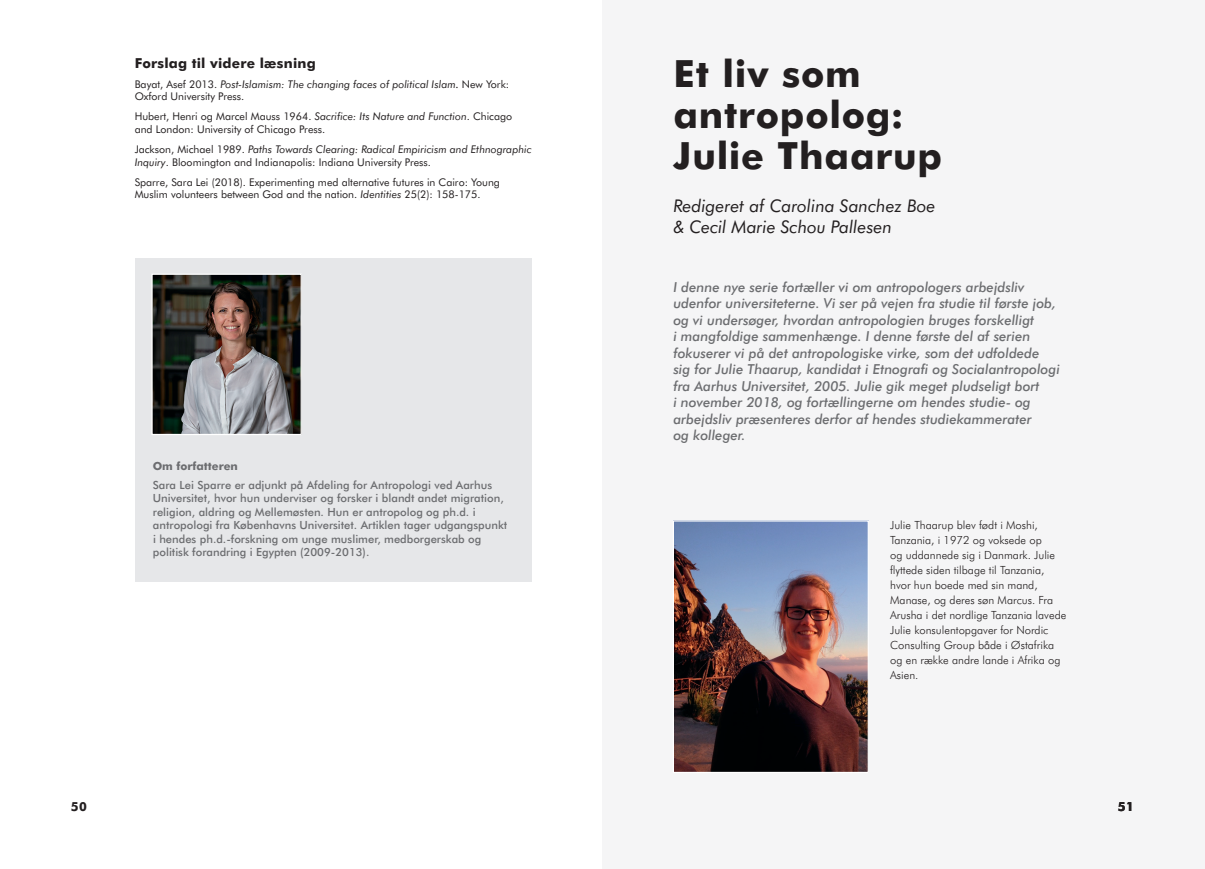
<style>
.page{position:relative;width:1205px;height:869px;background:#fff}
.page>*{position:absolute;margin:0;border:0;box-sizing:border-box;transform-origin:0 0}
.t1{font:700 37.5px/41.2px "Futura BT";letter-spacing:.02em;color:#231f20}
.t2{font:italic 17.5px/21px "Futura BT";color:#231f20}
.t3{font:italic 500 13.75px/16.5px "Futura BT";color:#6c6d70}
.t4{font:700 13.75px "Futura BT";letter-spacing:.015em;color:#231f20}
.t5{font:500 11.25px/13.5px "Futura BT";color:#6c6d70}
.t6{font:300 11.25px/15px "Futura BT";color:#231f20}
.t7{font:700 11.25px "Futura BT";color:#6c6d70}
.t8{font:10.62px/12.8px "Futura BT";color:#231f20}
.t9{font:italic 10.62px/12.8px "Futura BT";color:#231f20}
.s1{font-style:normal}
.s2{font-family:"Sabon LT Std"}
.s3{font-style:italic}
</style>
<div class="page">
<div style="left:602px;top:0;width:603px;height:868px;background:#f5f5f6"></div>
<div style="left:135px;top:258px;width:396px;height:323px;background:#e6e7e9"></div>
<img style="left:153px;top:275px;width:147px;height:158px">
<div style="left:151px;top:273px;width:151px;height:162px;border:1px solid #fff"></div>
<img style="left:675px;top:522px;width:192px;height:248px">
<div style="left:673px;top:520px;width:196px;height:252px;border:1px solid #fff"></div>
<p class="t4" style="left:135px;top:54px;width:183px">Forslag til videre læsning</p>
<p class="t9" style="left:135px;top:77px;width:376px"><span class="s1">Bayat, Asef 2013.</span> Post-Islamism: The changing faces of political Islam<span class="s2">.</span> <span class="s1">New York:<br>Oxford University Press.</span></p>
<p class="t8" style="left:135px;top:110px;width:379px">Hubert, Henri og Marcel Mauss 1964. <span class="s3">Sacrifice: Its Nature and Function</span>. Chicago and London: University of Chicago Press.</p>
<p class="t8" style="left:135px;top:142px;width:398px">Jackson, Michael 1989. <span class="s3">Paths Towards Clearing: Radical Empiricism and Ethnographic<br>Inquiry</span>. Bloomington and Indianapolis: Indiana University Press.</p>
<p class="t8" style="left:135px;top:175px;width:367px">Sparre, Sara Lei (2018). Experimenting med alternative futures in Cairo: Young<br>Muslim volunteers between God and the nation. <span class="s3">Identities</span> 25(2): 158-175.</p>
<p class="t7" style="left:153px;top:459px;width:87px">Om forfatteren</p>
<p class="t5" style="left:153px;top:477px;width:356px">Sara Lei Sparre er adjunkt på Afdeling for Antropologi ved Aarhus Universitet, hvor hun underviser og forsker i blandt andet migration, religion, aldring og Mellemøsten. Hun er antropolog og ph.d. i antropologi fra Københavns Universitet. Artiklen tager udgangspunkt i hendes ph.d.-forskning om unge muslimer, medborgerskab og politisk forandring i Egypten (2009-2013).</p>
<h1 class="t1" style="left:673px;top:53px;width:270px">Et liv som antropolog:<br>Julie Thaarup</h1>
<p class="t2" style="left:673px;top:195px;width:263px">Redigeret af Carolina Sanchez Boe &amp; Cecil Marie Schou Pallesen</p>
<p class="t3" style="left:673px;top:278px;width:388px">I denne nye serie fortæller vi om antropologers arbejdsliv udenfor universiteterne. Vi ser på vejen fra studie til første job, og vi undersøger, hvordan antropologien bruges forskelligt<br>i mangfoldige sammenhænge. I denne første del af serien fokuserer vi på det antropologiske virke, som det udfoldede sig for Julie Thaarup, kandidat i Etnografi og Socialantropologi fra Aarhus Universitet, 2005. Julie gik meget pludseligt bort<br>i november 2018, og fortællingerne om hendes studie- og arbejdsliv præsenteres derfor af hendes studiekammerater<br>og kolleger.</p>
<p class="t6" style="left:890px;top:517px;width:178px">Julie Thaarup blev født i Moshi,<br>Tanzania, i 1972 og voksede op<br>og uddannede sig i Danmark. Julie flyttede siden tilbage til Tanzania, hvor hun boede med sin mand,<br>Manase, og deres søn Marcus. Fra<br>Arusha i det nordlige Tanzania lavede<br>Julie konsulentopgaver for Nordic<br>Consulting Group både i Østafrika og en række andre lande i Afrika og<br>Asien.</p>
</div>
